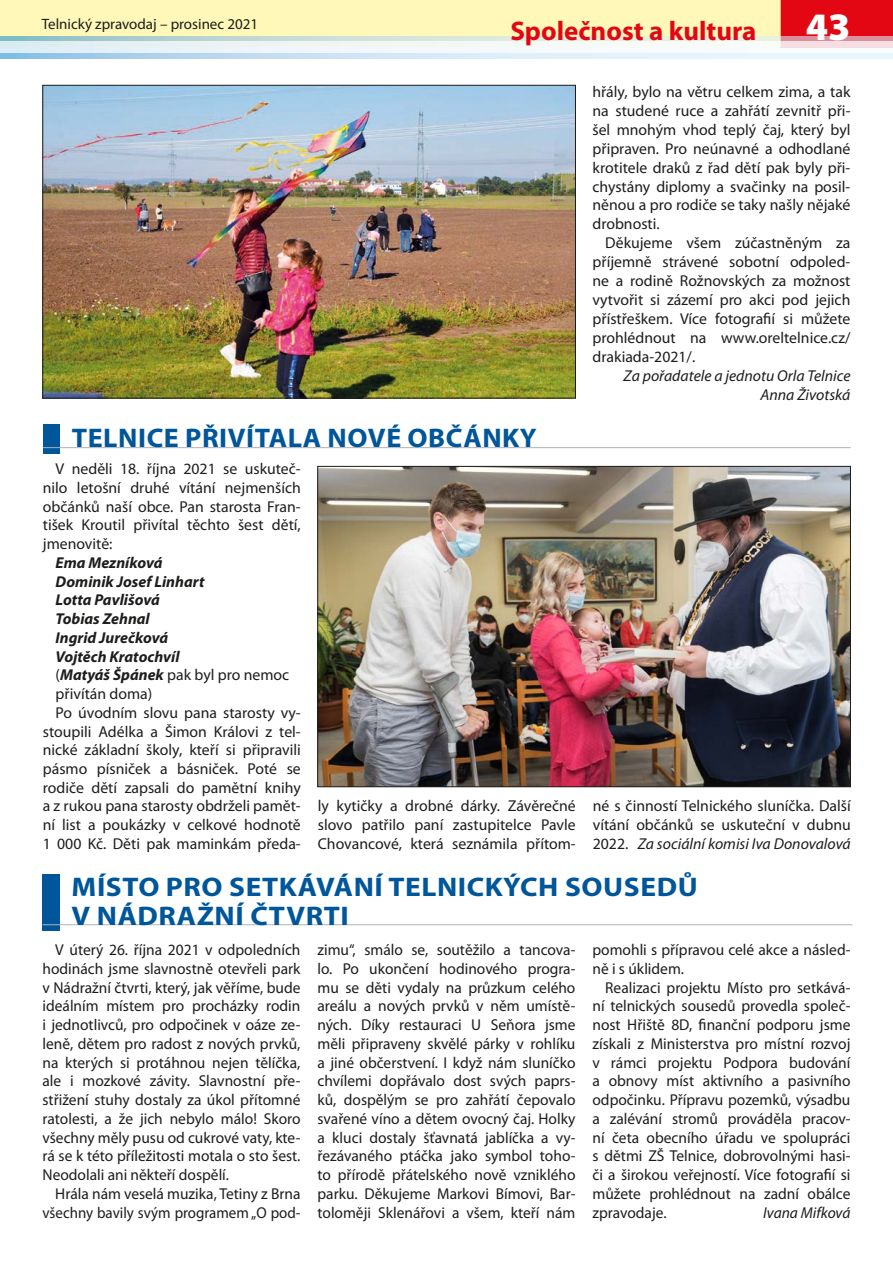
<style>
.page{position:relative;width:893px;height:1263px;background:#fff}
.page>*{position:absolute;margin:0;border:0;box-sizing:border-box;transform-origin:0 0}
.t1{font:900 39px "Myriad Pro";color:#fff}
.t2{font:700 27px/28.5px "Myriad Pro";letter-spacing:.02em;color:#00569a;scale:1.09 1}
.t3{font:700 27px "Myriad Pro";letter-spacing:.02em;color:#00569a;scale:1.04 1}
.t4{font:700 27px "Myriad Pro";color:#e30613}
.t5{font:15.75px/18.8px "Myriad Pro";color:#1d1d1b;text-align:justify}
.t6{font:italic 700 15.75px "Myriad Pro";color:#1d1d1b}
.t7{font:italic 15.75px/18.9px "Myriad Pro";color:#1d1d1b;text-align:right}
.t8{font:15px "Myriad Pro";color:#1d1d1b}
.s1{font-weight:700;font-style:italic}
.s2{font-style:italic}
</style>
<div class="page">
<div style="left:43px;top:874px;width:17px;height:56px;background:#00569a"></div>
<hr style="left:43px;top:924px;width:810px;height:1px;background:#b3b2b2">
<div style="left:781px;top:0;width:112px;height:47px;background:#e30613"></div>
<div style="left:0;top:0;width:781px;height:47px;background:#fff8b8"></div>
<svg style="left:0;top:37px;width:893px;height:21px;background:#cfdfe6"></svg>
<svg style="left:0;top:42px;width:893px;height:11px;fill:#f4f7f7"></svg>
<img style="left:45px;top:87px;width:529px;height:309px">
<div style="left:43px;top:85px;width:533px;height:313px;border:1px solid #1d1d1b"></div>
<div style="left:43px;top:424px;width:17px;height:29px;background:#00569a"></div>
<hr style="left:43px;top:447px;width:808px;height:1px;background:#b3b2b2">
<img style="left:319px;top:468px;width:530px;height:317px">
<p class="t8" style="left:42px;top:14px;width:218px">Telnický zpravodaj – prosinec 2021</p>
<h2 class="t4" style="left:510px;top:14px;width:248px">Společnost a kultura</h2>
<h1 class="t1" style="left:806px;top:0;width:46px">43</h1>
<p class="t5" style="left:592px;top:82px;width:259px">hřály, bylo na větru celkem zima, a tak na studené ruce a zahřátí zevnitř při&shy;šel mnohým vhod teplý čaj, který byl připraven. Pro neúnavné a odhodlané krotitele draků z řad dětí pak byly při&shy;chystány diplomy a svačinky na posil&shy;něnou a pro rodiče se taky našly nějaké drobnosti.</p>
<p class="t5" style="left:592px;top:233px;width:259px;text-indent:13px">Děkujeme všem zúčastněným za příjemně strávené sobotní odpoled&shy;ne a rodině Rožnovských za možnost vytvořit si zázemí pro akci pod jejich přístřeškem. Více fotografií si můžete prohlédnout na www.oreltelnice.cz/ drakiada-2021/.</p>
<p class="t7" style="left:624px;top:366px;width:228px">Za pořadatele a jednotu Orla Telnice<br>Anna Životská</p>
<h2 class="t3" style="left:72px;top:421px;width:448px">TELNICE PŘIVÍTALA NOVÉ OBČÁNKY</h2>
<p class="t5" style="left:43px;top:459px;width:259px;text-indent:13px">V neděli 18. října 2021 se uskuteč&shy;nilo letošní druhé vítání nejmenších občánků naší obce. Pan starosta Fran&shy;tišek Kroutil přivítal těchto šest dětí, jmenovitě:</p>
<p class="t6" style="left:56px;top:552px;width:108px">Ema Mezníková</p>
<p class="t6" style="left:56px;top:571px;width:150px">Dominik Josef Linhart</p>
<p class="t6" style="left:56px;top:590px;width:106px">Lotta Pavlišová</p>
<p class="t6" style="left:56px;top:608px;width:96px">Tobias Zehnal</p>
<p class="t6" style="left:56px;top:627px;width:114px">Ingrid Jurečková</p>
<p class="t6" style="left:56px;top:646px;width:125px">Vojtěch Kratochvíl</p>
<p class="t5" style="left:56px;top:665px;width:235px">(<span class="s1">Matyáš Špánek</span> pak byl pro nemoc</p>
<p class="t5" style="left:56px;top:684px;width:98px">přivítán doma)</p>
<p class="t5" style="left:56px;top:703px;width:247px">Po úvodním slovu pana starosty vy-</p>
<p class="t5" style="left:43px;top:722px;width:259px">stoupili Adélka a Šimon Královi z tel-</p>
<p class="t5" style="left:43px;top:740px;width:259px">nické základní školy, kteří si připravili</p>
<p class="t5" style="left:43px;top:759px;width:259px">pásmo písniček a básniček. Poté se</p>
<p class="t5" style="left:43px;top:778px;width:259px">rodiče dětí zapsali do pamětní knihy</p>
<p class="t5" style="left:43px;top:796px;width:259px">a z rukou pana starosty obdrželi pamět-</p>
<p class="t5" style="left:43px;top:815px;width:259px">ní list a poukázky v celkové hodnotě</p>
<p class="t5" style="left:43px;top:834px;width:259px">1 000 Kč. Děti pak maminkám předa-</p>
<p class="t5" style="left:318px;top:796px;width:259px">ly kytičky a drobné dárky. Závěrečné slovo patřilo paní zastupitelce Pavle Chovancové, která seznámila přítom-</p>
<p class="t5" style="left:593px;top:796px;width:259px">né s činností Telnického sluníčka. Další vítání občánků se uskuteční v dubnu 2022. <span class="s2">Za sociální komisi Iva Donovalová</span></p>
<h2 class="t2" style="left:72px;top:872px;width:576px">MÍSTO PRO SETKÁVÁNÍ TELNICKÝCH SOUSEDŮ<br>V NÁDRAŽNÍ ČTVRTI</h2>
<p class="t5" style="left:43px;top:940px;width:259px;text-indent:13px">V úterý 26. října 2021 v odpoledních hodinách jsme slavnostně otevřeli park v Nádražní čtvrti, který, jak věříme, bude ideálním místem pro procházky rodin i jednotlivců, pro odpočinek v oáze ze&shy;leně, dětem pro radost z nových prvků, na kterých si protáhnou nejen tělíčka, ale i mozkové závity. Slavnostní pře&shy;střižení stuhy dostaly za úkol přítomné ratolesti, a že jich nebylo málo! Skoro všechny měly pusu od cukrové vaty, kte&shy;rá se k této příležitosti motala o sto šest.<br>Neodolali ani někteří dospělí.</p>
<p class="t5" style="left:43px;top:1184px;width:259px;text-align:right">Hrála nám veselá muzika, Tetiny z Brna všechny bavily svým programem „O pod-</p>
<p class="t5" style="left:317px;top:940px;width:259px">zimu“, smálo se, soutěžilo a tancova&shy;lo. Po ukončení hodinového progra&shy;mu se děti vydaly na průzkum celého areálu a nových prvků v něm umístě&shy;ných. Díky restauraci U Seňora jsme měli připraveny skvělé párky v rohlíku a jiné občerstvení. I když nám sluníčko chvílemi dopřávalo dost svých paprs&shy;ků, dospělým se pro zahřátí čepovalo svařené víno a dětem ovocný čaj. Holky a kluci dostaly šťavnatá jablíčka a vy&shy;řezávaného ptáčka jako symbol toho&shy;to přírodě přátelského nově vzniklého parku. Děkujeme Markovi Bímovi, Bar&shy;toloměji Sklenářovi a všem, kteří nám</p>
<p class="t5" style="left:592px;top:940px;width:259px">pomohli s přípravou celé akce a násled&shy;ně i s úklidem.</p>
<p class="t5" style="left:592px;top:978px;width:259px;text-indent:13px">Realizaci projektu Místo pro setkává&shy;ní telnických sousedů provedla společ&shy;nost Hřiště 8D, finanční podporu jsme získali z Ministerstva pro místní rozvoj v rámci projektu Podpora budování a obnovy míst aktivního a pasivního odpočinku. Přípravu pozemků, výsadbu a zalévání stromů prováděla pracov&shy;ní četa obecního úřadu ve spolupráci s dětmi ZŠ Telnice, dobrovolnými hasi&shy;či a širokou veřejností. Více fotografií si můžete prohlédnout na zadní obálce zpravodaje.</p>
<p class="t7" style="left:763px;top:1203px;width:89px">Ivana Mifková</p>
</div>
